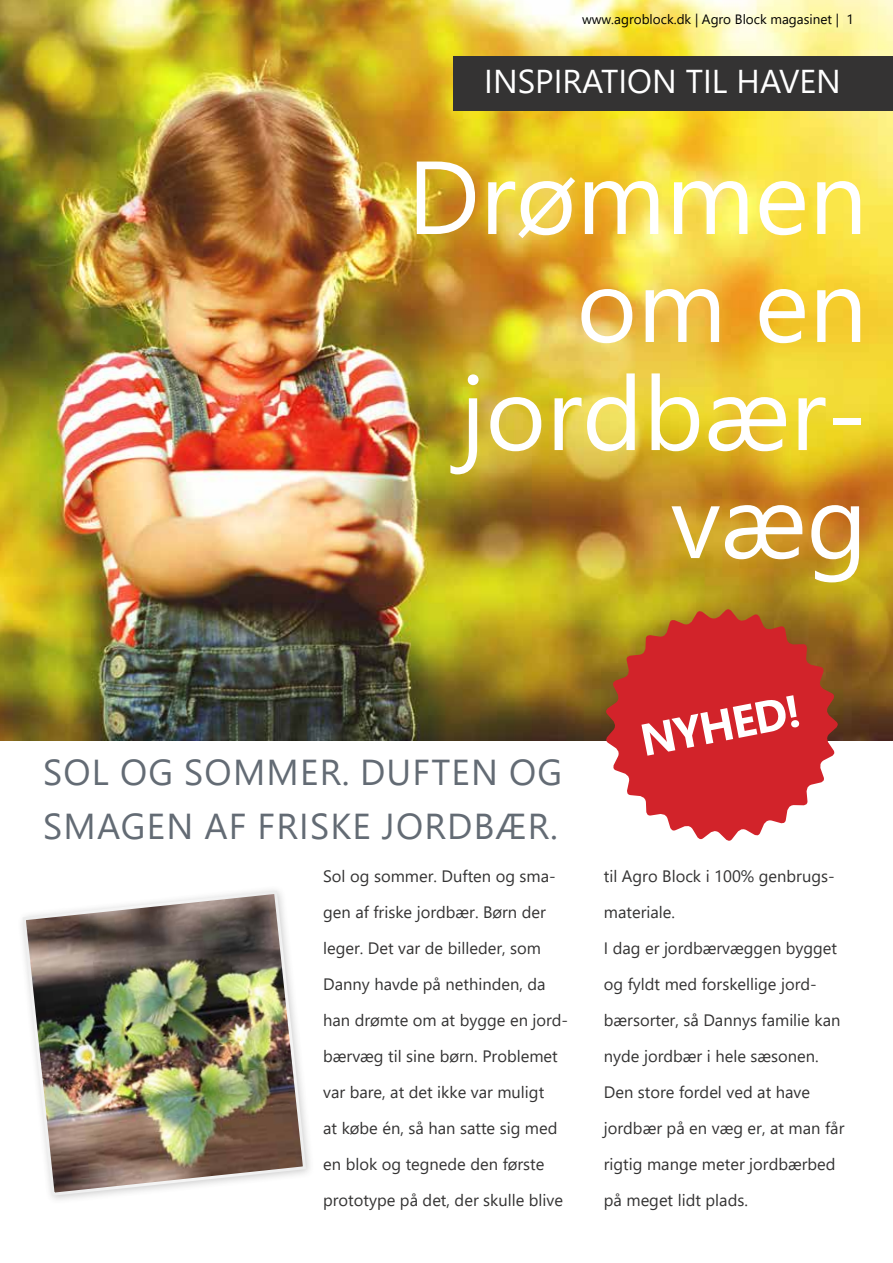
<style>
.page{position:relative;width:893px;height:1263px;background:#fff}
.page>*{position:absolute;margin:0;border:0;box-sizing:border-box;transform-origin:0 0}
.t1{font:103.5px/108px "Segoe UI";color:#fff;text-align:right}
.t2{font:700 45px "Segoe UI";color:#fff}
.t3{font:36px/54px "Segoe UI";letter-spacing:.035em;color:#636b74}
.t4{font:33px "Segoe UI";color:#fff}
.t5{font:16.5px/36px "Segoe UI";color:#343333}
.t6{font:13.5px "Segoe UI";color:#000}
</style>
<div class="page">
<img style="left:22px;top:890px;width:286px;height:307px">
<img style="left:0;top:0;width:893px;height:740px">
<div style="left:454px;top:56px;width:439px;height:55px;background:#343333"></div>
<svg style="left:604px;top:607px;width:236px;height:234px;background:#cf5046"></svg>
<p class="t6" style="left:582px;top:6px;width:273px">www.agroblock.dk | Agro Block magasinet | 1</p>
<h3 class="t4" style="left:484px;top:50px;width:358px">INSPIRATION TIL HAVEN</h3>
<h1 class="t1" style="left:407px;top:134px;width:462px">Drømmen om en jordbær&shy;væg</h1>
<h2 class="t2" style="left:633px;top:699px;width:163px;rotate:-11deg">NYHED!</h2>
<h3 class="t3" style="left:43px;top:742px;width:521px">SOL OG SOMMER. DUFTEN OG<br>SMAGEN AF FRISKE JORDBÆR.</h3>
<p class="t5" style="left:323px;top:857px;width:247px">Sol og sommer. Duften og sma&shy;gen af friske jordbær. Børn der leger. Det var de billeder, som<br>Danny havde på nethinden, da han drømte om at bygge en jord&shy;bærvæg til sine børn. Problemet var bare, at det ikke var muligt<br>at købe én, så han satte sig med en blok og tegnede den første prototype på det, der skulle blive</p>
<p class="t5" style="left:604px;top:857px;width:242px">til Agro Block i 100% genbrugs&shy;materiale.<br>I dag er jordbærvæggen bygget og fyldt med forskellige jord&shy;bærsorter, så Dannys familie kan nyde jordbær i hele sæsonen.<br>Den store fordel ved at have jordbær på en væg er, at man får rigtig mange meter jordbærbed på meget lidt plads.</p>
</div>
